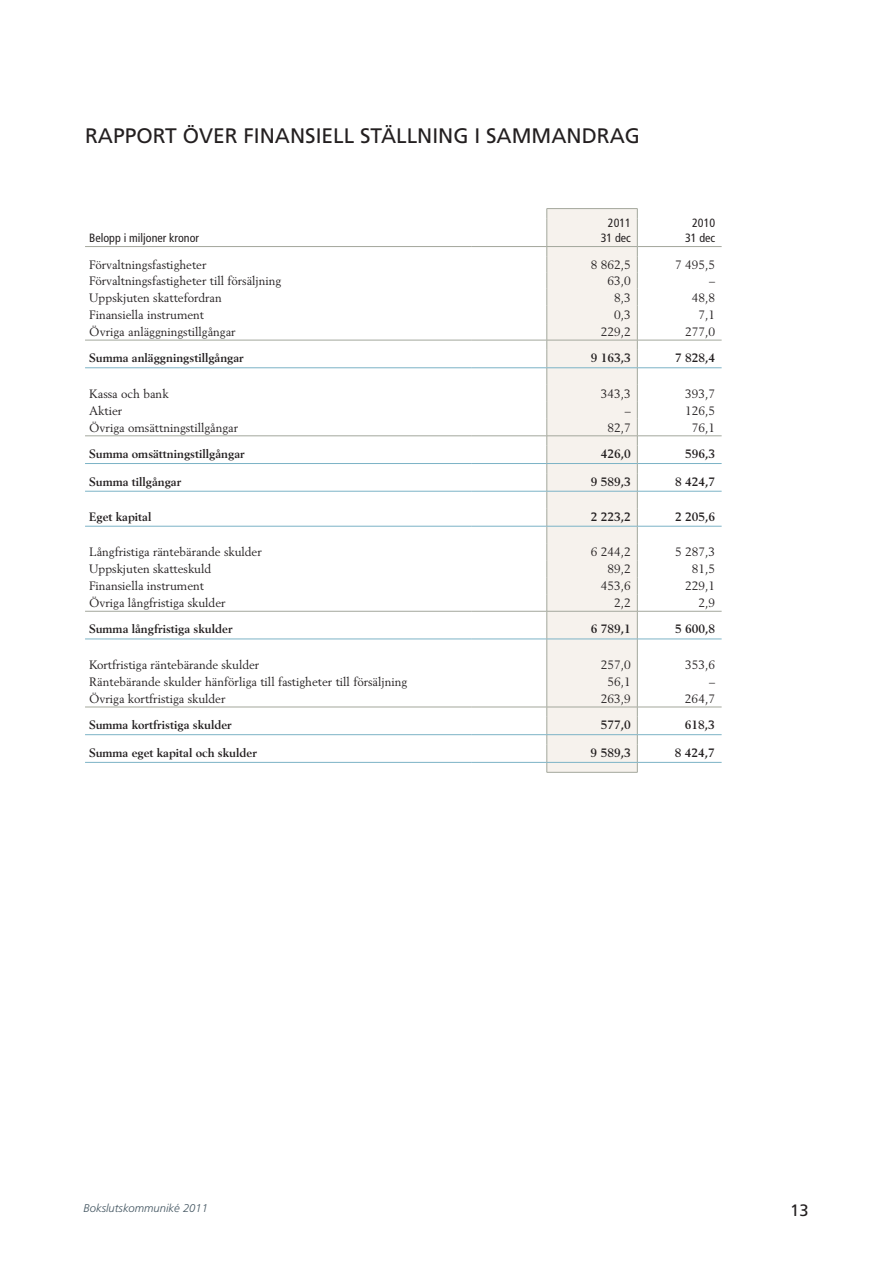
<style>
.page{position:relative;width:893px;height:1263px;background:#fff}
.page>*{position:absolute;margin:0;border:0;box-sizing:border-box;transform-origin:0 0}
.t1{font:21px "Frutiger LT Std";color:#231f20}
.t2{font:16.5px "Frutiger LT Std";color:#231f20}
.t3{font:12px "Berling LT Std";color:#231f20}
.t4{font:700 12px "Berling LT Std";color:#231f20}
.t5{font:condensed 12px/15px "Frutiger LT Std";color:#231f20;text-align:center}
.t6{font:italic 300 11.25px "Frutiger LT Std";color:#435561}
</style>
<div class="page">
<div style="left:548px;top:209px;width:89px;height:563px;background:#f6f2ed"></div>
<hr style="left:85px;top:246px;width:386px;height:1px;background:#a3a79c">
<hr style="left:547px;top:208px;width:91px;height:1px;background:#a3a79c">
<hr style="left:471px;top:246px;width:76px;height:1px;background:#a3a79c">
<hr style="left:637px;top:246px;width:85px;height:1px;background:#a3a79c">
<hr style="left:85px;top:340px;width:386px;height:1px;background:#a3a79c">
<hr style="left:471px;top:340px;width:76px;height:1px;background:#a3a79c">
<hr style="left:637px;top:340px;width:85px;height:1px;background:#a3a79c">
<hr style="left:85px;top:367px;width:386px;height:1px;background:#7cb3c6">
<hr style="left:85px;top:436px;width:386px;height:1px;background:#a3a79c">
<hr style="left:471px;top:436px;width:76px;height:1px;background:#a3a79c">
<hr style="left:637px;top:436px;width:85px;height:1px;background:#a3a79c">
<hr style="left:85px;top:463px;width:386px;height:1px;background:#7cb3c6">
<hr style="left:471px;top:463px;width:76px;height:1px;background:#7cb3c6">
<hr style="left:637px;top:463px;width:85px;height:1px;background:#7cb3c6">
<hr style="left:85px;top:491px;width:386px;height:1px;background:#7cb3c6">
<hr style="left:85px;top:526px;width:386px;height:1px;background:#7cb3c6">
<hr style="left:471px;top:367px;width:76px;height:1px;background:#7cb3c6">
<hr style="left:547px;top:367px;width:90px;height:1px;background:#7cb3c6">
<hr style="left:637px;top:367px;width:85px;height:1px;background:#7cb3c6">
<hr style="left:85px;top:639px;width:386px;height:1px;background:#7cb3c6">
<hr style="left:471px;top:639px;width:76px;height:1px;background:#7cb3c6">
<hr style="left:85px;top:707px;width:386px;height:1px;background:#a3a79c">
<hr style="left:471px;top:707px;width:76px;height:1px;background:#a3a79c">
<hr style="left:637px;top:707px;width:85px;height:1px;background:#a3a79c">
<hr style="left:85px;top:734px;width:386px;height:1px;background:#7cb3c6">
<hr style="left:471px;top:491px;width:76px;height:1px;background:#7cb3c6">
<hr style="left:85px;top:762px;width:386px;height:1px;background:#7cb3c6">
<hr style="left:547px;top:491px;width:90px;height:1px;background:#7cb3c6">
<hr style="left:637px;top:491px;width:85px;height:1px;background:#7cb3c6">
<hr style="left:471px;top:526px;width:76px;height:1px;background:#7cb3c6">
<hr style="left:547px;top:526px;width:90px;height:1px;background:#7cb3c6">
<hr style="left:637px;top:526px;width:85px;height:1px;background:#7cb3c6">
<hr style="left:85px;top:611px;width:386px;height:1px;background:#a3a79c">
<hr style="left:471px;top:611px;width:76px;height:1px;background:#a3a79c">
<hr style="left:547px;top:611px;width:90px;height:1px;background:#a3a79c">
<hr style="left:637px;top:611px;width:85px;height:1px;background:#a3a79c">
<hr style="left:547px;top:639px;width:90px;height:1px;background:#7cb3c6">
<hr style="left:637px;top:639px;width:85px;height:1px;background:#7cb3c6">
<hr style="left:471px;top:734px;width:76px;height:1px;background:#7cb3c6">
<hr style="left:547px;top:734px;width:90px;height:1px;background:#7cb3c6">
<hr style="left:637px;top:734px;width:85px;height:1px;background:#7cb3c6">
<hr style="left:471px;top:762px;width:76px;height:1px;background:#7cb3c6">
<hr style="left:547px;top:762px;width:90px;height:1px;background:#7cb3c6">
<hr style="left:547px;top:772px;width:91px;height:1px;background:#a3a79c">
<hr style="left:637px;top:762px;width:85px;height:1px;background:#7cb3c6">
<hr style="left:547px;top:246px;width:90px;height:1px;background:#a3a79c">
<hr style="left:547px;top:340px;width:90px;height:1px;background:#a3a79c">
<hr style="left:547px;top:436px;width:90px;height:1px;background:#a3a79c">
<svg style="left:637px;top:209px;width:1px;height:563px"></svg>
<hr style="left:547px;top:707px;width:90px;height:1px;background:#a3a79c">
<svg style="left:547px;top:209px;width:1px;height:563px"></svg>
<hr style="left:547px;top:463px;width:90px;height:1px;background:#7cb3c6">
<h1 class="t1" style="left:85px;top:124px;width:28px">RAPPO</h1>
<h1 class="t1" style="left:153px;top:124px;width:103px">RT ÖVER FINANSI</h1>
<h1 class="t1" style="left:322px;top:124px;width:73px">ELL STÄLLNING</h1>
<h1 class="t1" style="left:474px;top:124px;width:29px">I SAMMAND</h1>
<h1 class="t1" style="left:597px;top:124px;width:28px">RAG</h1>
<p class="t5" style="left:89px;top:231px;width:111px">Belopp i miljoner kronor</p>
<p class="t5" style="left:601px;top:216px;width:32px">2011<br>31 dec</p>
<p class="t5" style="left:685px;top:216px;width:32px">2010<br>31 dec</p>
<p class="t3" style="left:89px;top:257px;width:119px">Förvaltningsfastigheter</p>
<p class="t3" style="left:591px;top:257px;width:42px">8 862,5</p>
<p class="t3" style="left:675px;top:257px;width:42px">7 495,5</p>
<p class="t3" style="left:89px;top:274px;width:194px">Förvaltningsfastigheter till försäljning</p>
<p class="t3" style="left:608px;top:274px;width:25px">63,0</p>
<p class="t3" style="left:709px;top:274px;width:7px">–</p>
<p class="t3" style="left:89px;top:290px;width:134px">Uppskjuten skattefordran</p>
<p class="t3" style="left:614px;top:290px;width:18px">8,3</p>
<p class="t3" style="left:692px;top:290px;width:25px">48,8</p>
<p class="t3" style="left:89px;top:307px;width:116px">Finansiella instrument</p>
<p class="t3" style="left:614px;top:307px;width:18px">0,3</p>
<p class="t3" style="left:698px;top:307px;width:18px">7,1</p>
<p class="t3" style="left:89px;top:324px;width:148px">Övriga anläggningstillgångar</p>
<p class="t3" style="left:601px;top:324px;width:32px">229,2</p>
<p class="t3" style="left:685px;top:324px;width:32px">277,0</p>
<p class="t4" style="left:89px;top:351px;width:156px">Summa anläggningstillgångar</p>
<p class="t4" style="left:591px;top:351px;width:42px">9 163,3</p>
<p class="t4" style="left:675px;top:351px;width:42px">7 828,4</p>
<p class="t3" style="left:89px;top:386px;width:81px">Kassa och bank</p>
<p class="t3" style="left:601px;top:386px;width:32px">343,3</p>
<p class="t3" style="left:685px;top:386px;width:32px">393,7</p>
<p class="t3" style="left:89px;top:403px;width:35px">Aktier</p>
<p class="t3" style="left:625px;top:403px;width:7px">–</p>
<p class="t3" style="left:685px;top:403px;width:32px">126,5</p>
<p class="t3" style="left:89px;top:420px;width:151px">Övriga omsättningstillgångar</p>
<p class="t3" style="left:607px;top:420px;width:25px">82,7</p>
<p class="t3" style="left:692px;top:420px;width:25px">76,1</p>
<p class="t4" style="left:89px;top:447px;width:157px">Summa omsättningstillgångar</p>
<p class="t4" style="left:601px;top:447px;width:32px">426,0</p>
<p class="t4" style="left:685px;top:447px;width:32px">596,3</p>
<p class="t4" style="left:89px;top:474px;width:94px">Summa tillgångar</p>
<p class="t4" style="left:591px;top:474px;width:42px">9 589,3</p>
<p class="t4" style="left:675px;top:474px;width:42px">8 424,7</p>
<p class="t4" style="left:89px;top:509px;width:64px">Eget kapital</p>
<p class="t4" style="left:591px;top:509px;width:42px">2 223,2</p>
<p class="t4" style="left:675px;top:509px;width:42px">2 205,6</p>
<p class="t3" style="left:89px;top:545px;width:174px">Långfristiga räntebärande skulder</p>
<p class="t3" style="left:591px;top:545px;width:42px">6 244,2</p>
<p class="t3" style="left:675px;top:545px;width:42px">5 287,3</p>
<p class="t3" style="left:89px;top:562px;width:124px">Uppskjuten skatteskuld</p>
<p class="t3" style="left:607px;top:562px;width:25px">89,2</p>
<p class="t3" style="left:692px;top:562px;width:25px">81,5</p>
<p class="t3" style="left:89px;top:579px;width:116px">Finansiella instrument</p>
<p class="t3" style="left:601px;top:579px;width:32px">453,6</p>
<p class="t3" style="left:685px;top:579px;width:32px">229,1</p>
<p class="t3" style="left:89px;top:596px;width:138px">Övriga långfristiga skulder</p>
<p class="t3" style="left:614px;top:596px;width:18px">2,2</p>
<p class="t3" style="left:698px;top:596px;width:18px">2,9</p>
<p class="t4" style="left:89px;top:622px;width:145px">Summa långfristiga skulder</p>
<p class="t4" style="left:591px;top:622px;width:42px">6 789,1</p>
<p class="t4" style="left:675px;top:622px;width:42px">5 600,8</p>
<p class="t3" style="left:89px;top:658px;width:172px">Kortfristiga räntebärande skulder</p>
<p class="t3" style="left:601px;top:658px;width:32px">257,0</p>
<p class="t3" style="left:685px;top:658px;width:32px">353,6</p>
<p class="t3" style="left:89px;top:675px;width:320px">Räntebärande skulder hänförliga till fastigheter till försäljning</p>
<p class="t3" style="left:607px;top:675px;width:25px">56,1</p>
<p class="t3" style="left:709px;top:675px;width:7px">–</p>
<p class="t3" style="left:89px;top:691px;width:138px">Övriga kortfristiga skulder</p>
<p class="t3" style="left:601px;top:691px;width:32px">263,9</p>
<p class="t3" style="left:685px;top:691px;width:32px">264,7</p>
<p class="t4" style="left:89px;top:718px;width:144px">Summa kortfristiga skulder</p>
<p class="t4" style="left:601px;top:718px;width:32px">577,0</p>
<p class="t4" style="left:685px;top:718px;width:32px">618,3</p>
<p class="t4" style="left:89px;top:746px;width:169px">Summa eget kapital och skulder</p>
<p class="t4" style="left:591px;top:746px;width:42px">9 589,3</p>
<p class="t4" style="left:675px;top:746px;width:42px">8 424,7</p>
<p class="t6" style="left:84px;top:1201px;width:126px">Bokslutskommuniké 2011</p>
<h2 class="t2" style="left:790px;top:1200px;width:20px">13</h2>
</div>
